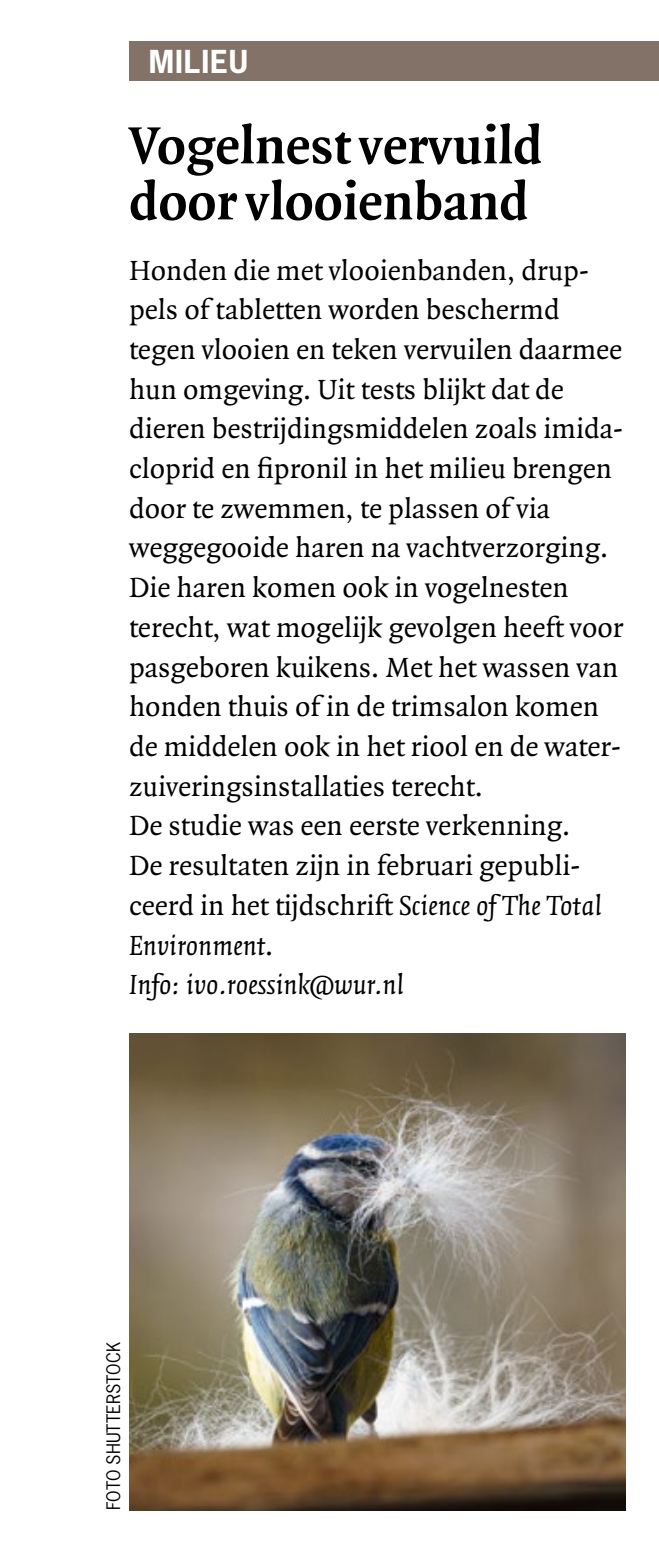
<style>
.page{position:relative;width:659px;height:1544px;background:#fff}
.page>*{position:absolute;margin:0;border:0;box-sizing:border-box;transform-origin:0 0}
.t1{font:700 56px/56px "Quadraat OT";color:#000}
.t2{font:29.75px/39.6px "Quadraat OT";color:#000}
.t3{font:700 29.75px "News Gothic Std";letter-spacing:.03em;color:#fff}
.t4{font:17.5px "News Gothic Std";color:#000}
.s1{font-style:italic}
</style>
<div class="page">
<div style="left:129px;top:41px;width:530px;height:40px;background:#837267"></div>
<img style="left:129px;top:1033px;width:496px;height:477px">
<p class="t3" style="left:149px;top:42px;width:101px">MILIEU</p>
<h1 class="t1" style="left:129px;top:118px;width:415px">Vogelnest vervuild door vlooienband</h1>
<p class="t2" style="left:129px;top:251px;width:496px">Honden die met vlooienbanden, drup&shy;pels of tabletten worden beschermd tegen vlooien en teken vervuilen daarmee hun omgeving. Uit tests blijkt dat de dieren bestrijdingsmiddelen zoals imida&shy;cloprid en fipronil in het milieu brengen door te zwemmen, te plassen of via weggegooide haren na vachtverzorging.<br>Die haren komen ook in vogelnesten terecht, wat mogelijk gevolgen heeft voor pasgeboren kuikens. Met het wassen van honden thuis of in de trimsalon komen de middelen ook in het riool en de water&shy;zuiveringsinstallaties terecht.<br>De studie was een eerste verkenning.<br>De resultaten zijn in februari gepubli&shy;ceerd in het tijdschrift <span class="s1">Science of The Total Environment</span>.<br><span class="s1">Info: ivo.roessink@wur.nl</span></p>
<p class="t4" style="left:102px;top:1510px;width:170px;rotate:-90deg">FOTO SHUTTERSTOCK</p>
</div>
